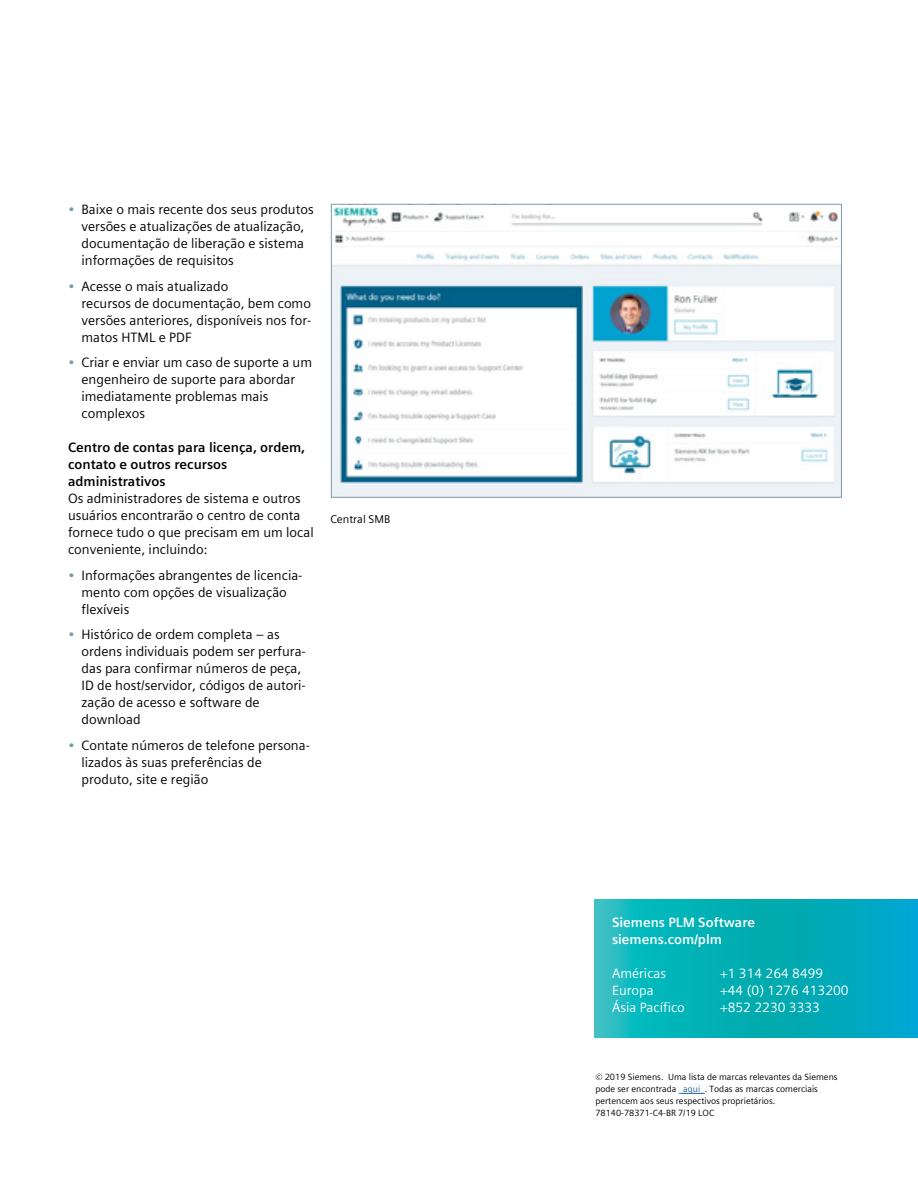
<style>
.page{position:relative;width:918px;height:1188px;background:#fff}
.page>*{position:absolute;margin:0;border:0;box-sizing:border-box;transform-origin:0 0}
.t1{font:13.5px/17px "Siemens Sans Global";color:#000}
.t2{font:700 13.5px/17px "Siemens Sans Global";color:#000}
.t3{font:13.5px "Siemens Sans Global";color:#fff}
.t4{font:700 13.5px/17px "Siemens Sans Global";color:#fff}
.t5{font:11.25px "Siemens Sans Global";color:#000}
.t6{font:9px/12px "Siemens Sans Global";color:#000}
.s1{color:#7b9aa9}
.s2{color:#215e9e}
</style>
<div class="page">
<svg style="left:679px;top:1093px;width:26px;height:1px"></svg>
<svg style="left:595px;top:900px;width:323px;height:137px;background:#05aeba"></svg>
<img style="left:333px;top:207px;width:507px;height:288px">
<div style="left:331px;top:204px;width:511px;height:293px;border:1px solid #7b9aa9"></div>
<p class="t1" style="left:82px;top:201px;width:234px;text-indent:-14px"><span class="s1">•</span> Baixe o mais recente dos seus produtos versões e atualizações de atualização, documentação de liberação e sistema informações de requisitos</p>
<p class="t1" style="left:82px;top:277px;width:231px;text-indent:-14px"><span class="s1">•</span> Acesse o mais atualizado<br>recursos de documentação, bem como versões anteriores, disponíveis nos for&shy;matos HTML e PDF</p>
<p class="t1" style="left:82px;top:354px;width:232px;text-indent:-14px"><span class="s1">•</span> Criar e enviar um caso de suporte a um engenheiro de suporte para abordar imediatamente problemas mais complexos</p>
<p class="t2" style="left:68px;top:439px;width:239px">Centro de contas para licença, ordem, contato e outros recursos administrativos</p>
<p class="t1" style="left:68px;top:490px;width:247px">Os administradores de sistema e outros usuários encontrarão o centro de conta fornece tudo o que precisam em um local conveniente, incluindo:</p>
<p class="t1" style="left:82px;top:567px;width:222px;text-indent:-14px"><span class="s1">•</span> Informações abrangentes de licencia&shy;mento com opções de visualização flexíveis</p>
<p class="t1" style="left:82px;top:626px;width:226px;text-indent:-14px"><span class="s1">•</span> Histórico de ordem completa – as ordens individuais podem ser perfura&shy;das para confirmar números de peça,<br>ID de host/servidor, códigos de autori&shy;zação de acesso e software de download</p>
<p class="t1" style="left:82px;top:737px;width:230px;text-indent:-14px"><span class="s1">•</span> Contate números de telefone persona&shy;lizados às suas preferências de produto, site e região</p>
<p class="t5" style="left:330px;top:510px;width:61px">Central SMB</p>
<p class="t4" style="left:612px;top:914px;width:145px">Siemens PLM Software siemens.com/plm</p>
<p class="t3" style="left:612px;top:963px;width:56px">Américas</p>
<p class="t3" style="left:720px;top:963px;width:105px">+1 314 264 8499</p>
<p class="t3" style="left:612px;top:980px;width:43px">Europa</p>
<p class="t3" style="left:720px;top:980px;width:130px">+44 (0) 1276 413200</p>
<p class="t3" style="left:612px;top:997px;width:74px">Ásia Pacífico</p>
<p class="t3" style="left:720px;top:997px;width:102px">+852 2230 3333</p>
<p class="t6" style="left:595px;top:1071px;width:244px">© 2019 Siemens. Uma lista de marcas relevantes da Siemens pode ser encontrada <span class="s2">aqui</span> . Todas as marcas comerciais pertencem aos seus respectivos proprietários.<br>78140-78371-C4-BR 7/19 LOC</p>
</div>
